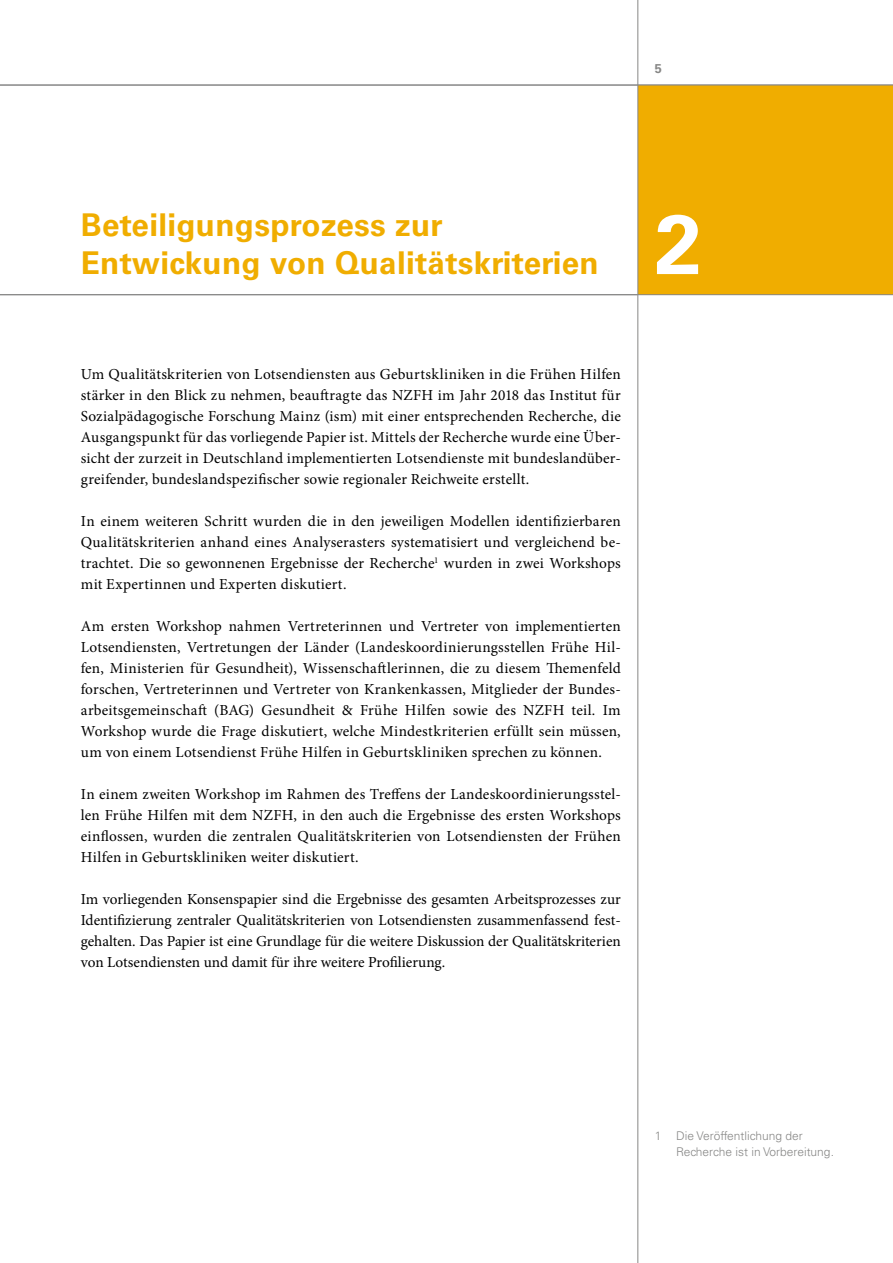
<style>
.page{position:relative;width:893px;height:1263px;background:#fff}
.page>*{position:absolute;margin:0;border:0;box-sizing:border-box;transform-origin:0 0}
.Kapitel_Zahl_rechts{font:700 84px "Univers LT Std";color:#fff}
.Eck_Ü1{font:700 31.35px/38.4px "Univers LT Std";letter-spacing:.01em;color:#f0ad00}
.Lauftext_o_E{font:15.3px/21px "Minion Pro";letter-spacing:.01em;color:#000;text-align:justify}
.Pagina_rechts{font:700 12.75px "Univers LT Std";color:#878786}
.Fußnoten{font:300 12px/15.8px "Univers LT Std";color:#878786}
</style>
<div class="page">
<div style="left:638px;top:85px;width:255px;height:210px;background:#f0ad00"></div>
<hr style="left:637px;top:0;width:1px;height:1263px;background:#878786">
<hr style="left:0;top:85px;width:893px;height:1px;background:#878786">
<hr style="left:0;top:294px;width:893px;height:1px;background:#878786">
<p class="Pagina_rechts" style="left:655px;top:61px;width:9px">5</p>
<p class="Eck_Ü1" style="left:81px;top:206px;width:519px">Beteiligungsprozess zur<br>Entwickung von Qualitätskriterien</p>
<p class="Lauftext_o_E" style="left:81px;top:364px;width:542px">Um Qualitätskriterien von Lotsendiensten aus Geburtskliniken in die Frühen Hilfen stärker in den Blick zu nehmen, beauftragte das NZFH im Jahr 2018 das Institut für Sozialpädagogische Forschung Mainz (ism) mit einer entsprechenden Recherche, die Ausgangspunkt für das vorliegende Papier ist. Mittels der Recherche wurde eine Über&shy;sicht der zurzeit in Deutschland implementierten Lotsendienste mit bundeslandüber&shy;greifender, bundeslandspezifischer sowie regionaler Reichweite erstellt.</p>
<p class="Lauftext_o_E" style="left:81px;top:511px;width:542px">In einem weiteren Schritt wurden die in den jeweiligen Modellen identifizierbaren Qualitätskriterien anhand eines Analyserasters systematisiert und vergleichend be&shy;trachtet. Die so gewonnenen Ergebnisse der Recherche<sup>1</sup> wurden in zwei Workshops mit Expertinnen und Experten diskutiert.</p>
<p class="Lauftext_o_E" style="left:81px;top:616px;width:542px">Am ersten Workshop nahmen Vertreterinnen und Vertreter von implementierten Lotsendiensten, Vertretungen der Länder (Landeskoordinierungsstellen Frühe Hil&shy;fen, Ministerien für Gesundheit), Wissenschaftlerinnen, die zu diesem Themenfeld forschen, Vertreterinnen und Vertreter von Krankenkassen, Mitglieder der Bundes&shy;arbeitsgemeinschaft (BAG) Gesundheit &amp; Frühe Hilfen sowie des NZFH teil. Im Workshop wurde die Frage diskutiert, welche Mindestkriterien erfüllt sein müssen, um von einem Lotsendienst Frühe Hilfen in Geburtskliniken sprechen zu können.</p>
<p class="Lauftext_o_E" style="left:81px;top:784px;width:542px">In einem zweiten Workshop im Rahmen des Treffens der Landeskoordinierungsstel&shy;len Frühe Hilfen mit dem NZFH, in den auch die Ergebnisse des ersten Workshops einflossen, wurden die zentralen Qualitätskriterien von Lotsendiensten der Frühen Hilfen in Geburtskliniken weiter diskutiert.</p>
<p class="Lauftext_o_E" style="left:81px;top:889px;width:542px">Im vorliegenden Konsenspapier sind die Ergebnisse des gesamten Arbeitsprozesses zur Identifizierung zentraler Qualitätskriterien von Lotsendiensten zusammenfassend fest&shy;gehalten. Das Papier ist eine Grundlage für die weitere Diskussion der Qualitätskriterien von Lotsendiensten und damit für ihre weitere Profilierung.</p>
<p class="Kapitel_Zahl_rechts" style="left:655px;top:195px;width:48px">2</p>
<p class="Fußnoten" style="left:676px;top:1128px;width:160px;text-indent:-21px">1 Die Veröffentlichung der<br>Recherche ist in Vorbereitung.</p>
</div>
